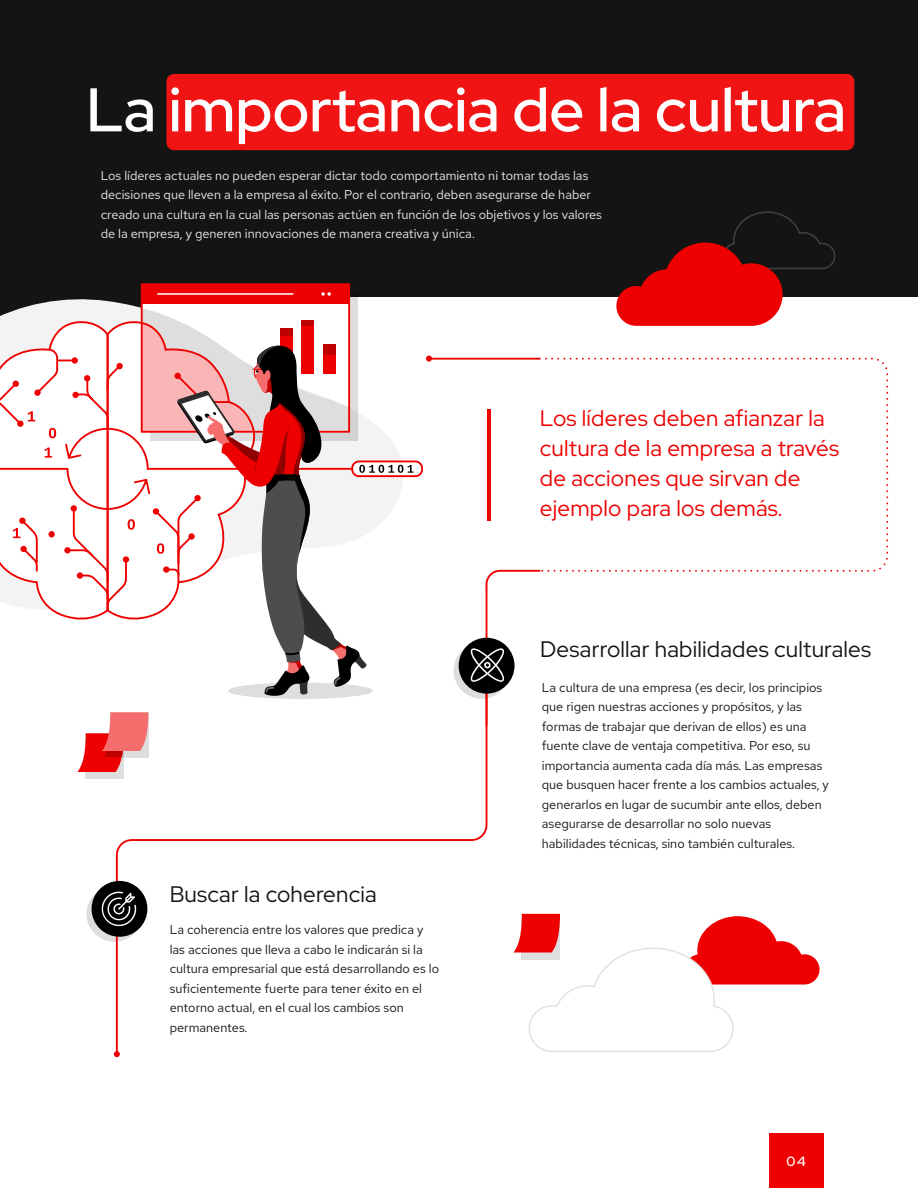
<style>
.page{position:relative;width:918px;height:1188px;background:#fff}
.page>*{position:absolute;margin:0;border:0;box-sizing:border-box;transform-origin:0 0}
.t1{font:500 61.5px "Red Hat Display";letter-spacing:-.005em;color:#fff}
.t2{font:22.5px/30px "Red Hat Display";letter-spacing:.01em;color:#e00}
.t3{font:22.5px "Red Hat Display";letter-spacing:.01em;color:#141414}
.t4{font:500 13.5px "Red Hat Display";color:#fff}
.t5{font:12.75px/19.5px "Red Hat Text";color:#141414}
.t6{font:12.75px/19.5px "Red Hat Text";color:#eaebeb}
</style>
<div class="page">
<div style="left:0;top:0;width:918px;height:296px;background:#141414"></div>
<svg style="left:86px;top:886px;width:56px;height:56px"></svg>
<div style="left:454px;top:643px;width:55px;height:56px;background:#dedede;border-radius:50%"></div>
<svg style="left:115px;top:689px;width:373px;height:362px"></svg>
<hr style="left:487px;top:410px;width:4px;height:111px;background:#e00">
<svg style="left:485px;top:569px;width:53px;height:17px"></svg>
<hr style="left:429px;top:358px;width:111px;height:2px;background:#e00">
<hr style="left:486px;top:584px;width:1px;height:142px;background:#e00">
<div style="left:769px;top:1133px;width:55px;height:55px;background:#e00"></div>
<div style="left:459px;top:638px;width:56px;height:56px;background:#000;border-radius:50%"></div>
<svg style="left:465px;top:641px;width:45px;height:48px"></svg>
<div style="left:92px;top:881px;width:55px;height:56px;background:#000;border-radius:50%"></div>
<svg style="left:101px;top:891px;width:35px;height:36px"></svg>
<svg style="left:426px;top:356px;width:6px;height:6px"></svg>
<svg style="left:114px;top:1051px;width:6px;height:6px"></svg>
<div style="left:228px;top:682px;width:145px;height:17px;background:#dedede;border-radius:50%"></div>
<div style="left:351px;top:461px;width:72px;height:16px;border:2px solid #e00;border-radius:7px"></div>
<div style="left:142px;top:284px;width:206px;height:20px;background:#e00"></div>
<svg style="left:0;top:292px;width:413px;height:404px"></svg>
<div style="left:86px;top:733px;width:38px;height:46px;background:#dedede"></div>
<svg style="left:77px;top:712px;width:71px;height:60px"></svg>
<svg style="left:513px;top:914px;width:307px;height:138px"></svg>
<svg style="left:616px;top:211px;width:220px;height:115px"></svg>
<div style="left:167px;top:74px;width:687px;height:76px;background:#f01414;border-radius:8px"></div>
<svg style="left:538px;top:357px;width:351px;height:215px"></svg>
<h1 class="t1" style="left:86px;top:70px;width:762px">La importancia de la cultura</h1>
<p class="t6" style="left:101px;top:165px;width:503px">Los líderes actuales no pueden esperar dictar todo comportamiento ni tomar todas las decisiones que lleven a la empresa al éxito. Por el contrario, deben asegurarse de haber creado una cultura en la cual las personas actúen en función de los objetivos y los valores de la empresa, y generen innovaciones de manera creativa y única.</p>
<h2 class="t2" style="left:540px;top:402px;width:301px">Los líderes deben afianzar la cultura de la empresa a través de acciones que sirvan de ejemplo para los demás.</h2>
<h2 class="t3" style="left:540px;top:634px;width:333px">Desarrollar habilidades culturales</h2>
<h2 class="t3" style="left:170px;top:880px;width:209px">Buscar la coherencia</h2>
<p class="t5" style="left:170px;top:920px;width:271px">La coherencia entre los valores que predica y las acciones que lleva a cabo le indicarán si la cultura empresarial que está desarrollando es lo suficientemente fuerte para tener éxito en el entorno actual, en el cual los cambios son permanentes.</p>
<p class="t5" style="left:542px;top:677px;width:289px">La cultura de una empresa (es decir, los principios que rigen nuestras acciones y propósitos, y las formas de trabajar que derivan de ellos) es una fuente clave de ventaja competitiva. Por eso, su importancia aumenta cada día más. Las empresas que busquen hacer frente a los cambios actuales, y generarlos en lugar de sucumbir ante ellos, deben asegurarse de desarrollar no solo nuevas habilidades técnicas, sino también culturales.</p>
<p class="t4" style="left:787px;top:1153px;width:21px">04</p>
</div>
